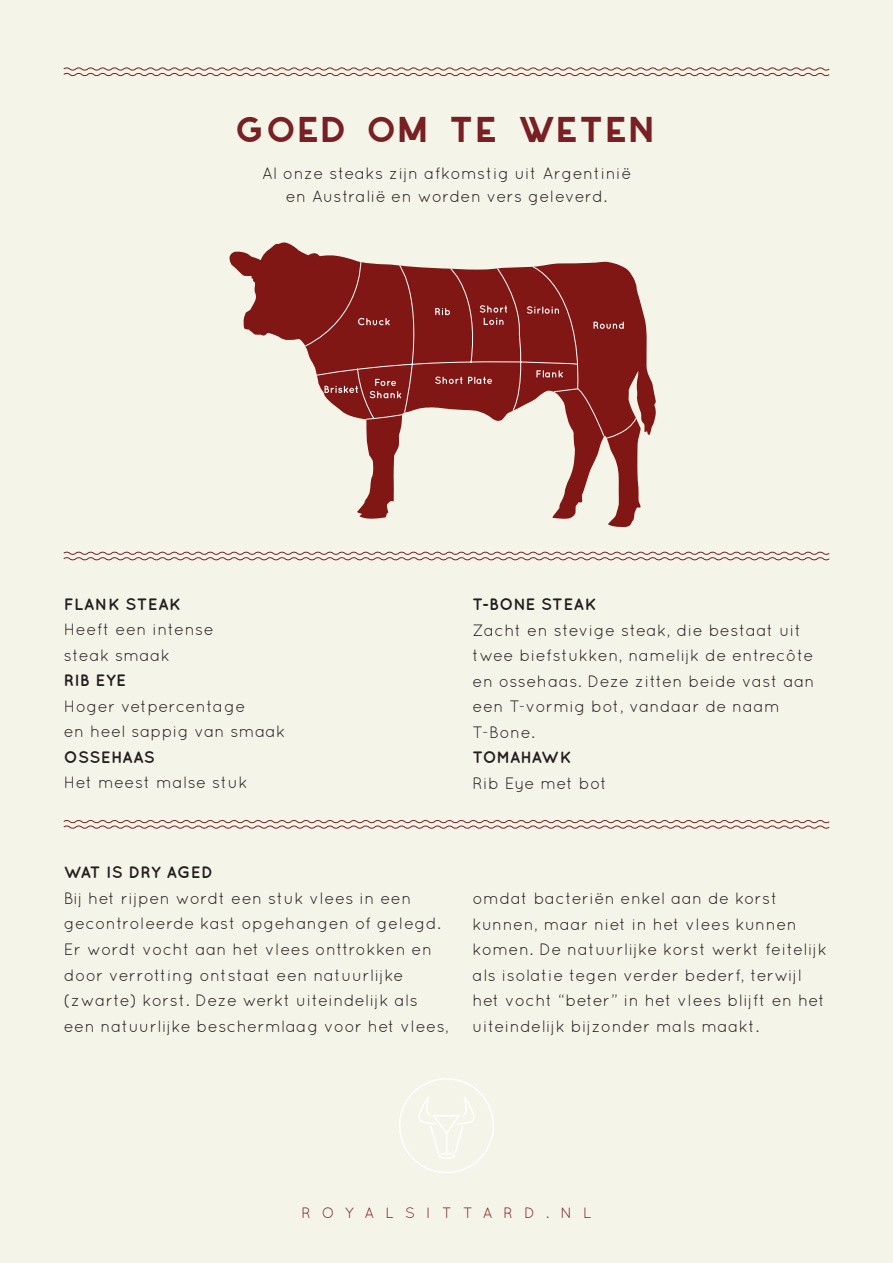
<style>
.page{position:relative;width:893px;height:1263px;background:#f5f4e8}
.page>*{position:absolute;margin:0;border:0;box-sizing:border-box;transform-origin:0 0}
.t1{font:700 48px "Azedo";letter-spacing:.05em;color:#782023}
.t2{font:16.5px/25.5px "Quicksand";letter-spacing:.025em;color:#231f20}
.t3{font:700 16.5px "Quicksand";letter-spacing:.025em;color:#231f20}
.t4{font:700 16.5px "Quicksand";letter-spacing:.005em;color:#231f20}
.t5{font:700 16.5px "Quicksand";letter-spacing:-.03em;color:#231f20}
.t6{font:15px "Quicksand";letter-spacing:.75em;color:#782023}
</style>
<div class="page">
<svg style="left:418px;top:1096px;width:57px;height:63px"></svg>
<div style="left:399px;top:1078px;width:95px;height:95px;border:2px solid #fff;border-radius:50%"></div>
<svg style="left:63px;top:66px;width:767px;height:11px;background:#dbc9c0"></svg>
<svg style="left:63px;top:551px;width:767px;height:10px;background:#d9c5bc"></svg>
<svg style="left:63px;top:819px;width:767px;height:11px;background:#dbc9c0"></svg>
<svg style="left:229px;top:242px;width:427px;height:285px;background:#ddc8be"></svg>
<svg style="left:304px;top:261px;width:333px;height:178px;background:#96413c"></svg>
<svg style="left:358px;top:318px;width:32px;height:7px"></svg>
<svg style="left:435px;top:308px;width:15px;height:7px"></svg>
<svg style="left:480px;top:305px;width:27px;height:20px"></svg>
<svg style="left:527px;top:306px;width:32px;height:8px"></svg>
<svg style="left:593px;top:322px;width:31px;height:7px"></svg>
<svg style="left:324px;top:386px;width:34px;height:7px"></svg>
<svg style="left:370px;top:379px;width:31px;height:19px"></svg>
<svg style="left:435px;top:376px;width:57px;height:8px"></svg>
<svg style="left:536px;top:370px;width:27px;height:7px"></svg>
<p class="t1" style="left:237px;top:97px;width:420px">Goed om te weten</p>
<p class="t2" style="left:262px;top:161px;width:370px">Al onze steaks zijn afkomstig uit Argentinië</p>
<p class="t2" style="left:286px;top:183px;width:323px">en Australië en worden vers geleverd.</p>
<p class="t3" style="left:64px;top:594px;width:119px">FLANK STEAK</p>
<p class="t2" style="left:64px;top:617px;width:152px">Heeft een intense</p>
<p class="t2" style="left:64px;top:642px;width:108px">steak smaak</p>
<p class="t3" style="left:64px;top:671px;width:64px">RIB EYE</p>
<p class="t2" style="left:64px;top:693px;width:183px">Hoger vetpercentage</p>
<p class="t2" style="left:64px;top:719px;width:223px">en heel sappig van smaak</p>
<p class="t3" style="left:64px;top:747px;width:93px">OSSEHAAS</p>
<p class="t2" style="left:64px;top:770px;width:185px">Het meest malse stuk</p>
<p class="t3" style="left:472px;top:595px;width:125px">T-BONE STEAK</p>
<p class="t2" style="left:472px;top:617px;width:344px">Zacht en stevige steak, die bestaat uit twee biefstukken, namelijk de entrecôte en ossehaas. Deze zitten beide vast aan een T-vormig bot, vandaar de naam<br>T-Bone.</p>
<p class="t5" style="left:472px;top:748px;width:101px">TOMAHAWK</p>
<p class="t2" style="left:472px;top:770px;width:136px">Rib Eye met bot</p>
<p class="t4" style="left:64px;top:863px;width:151px">WAT IS DRY AGED</p>
<p class="t2" style="left:64px;top:885px;width:349px">Bij het rijpen wordt een stuk vlees in een</p>
<p class="t2" style="left:64px;top:911px;width:379px">gecontroleerde kast opgehangen of gelegd.</p>
<p class="t2" style="left:64px;top:936px;width:370px">Er wordt vocht aan het vlees onttrokken en</p>
<p class="t2" style="left:64px;top:962px;width:341px">door verrotting ontstaat een natuurlijke</p>
<p class="t2" style="left:64px;top:987px;width:356px">(zwarte) korst. Deze werkt uiteindelijk als</p>
<p class="t2" style="left:64px;top:1013px;width:387px">een natuurlijke beschermlaag voor het vlees,</p>
<p class="t2" style="left:472px;top:886px;width:356px">omdat bacteriën enkel aan de korst kunnen, maar niet in het vlees kunnen komen. De natuurlijke korst werkt feitelijk als isolatie tegen verder bederf, terwijl het vocht “beter” in het vlees blijft en het uiteindelijk bijzonder mals maakt.</p>
<p class="t6" style="left:301px;top:1204px;width:292px">ROYALSITTARD.NL</p>
</div>
